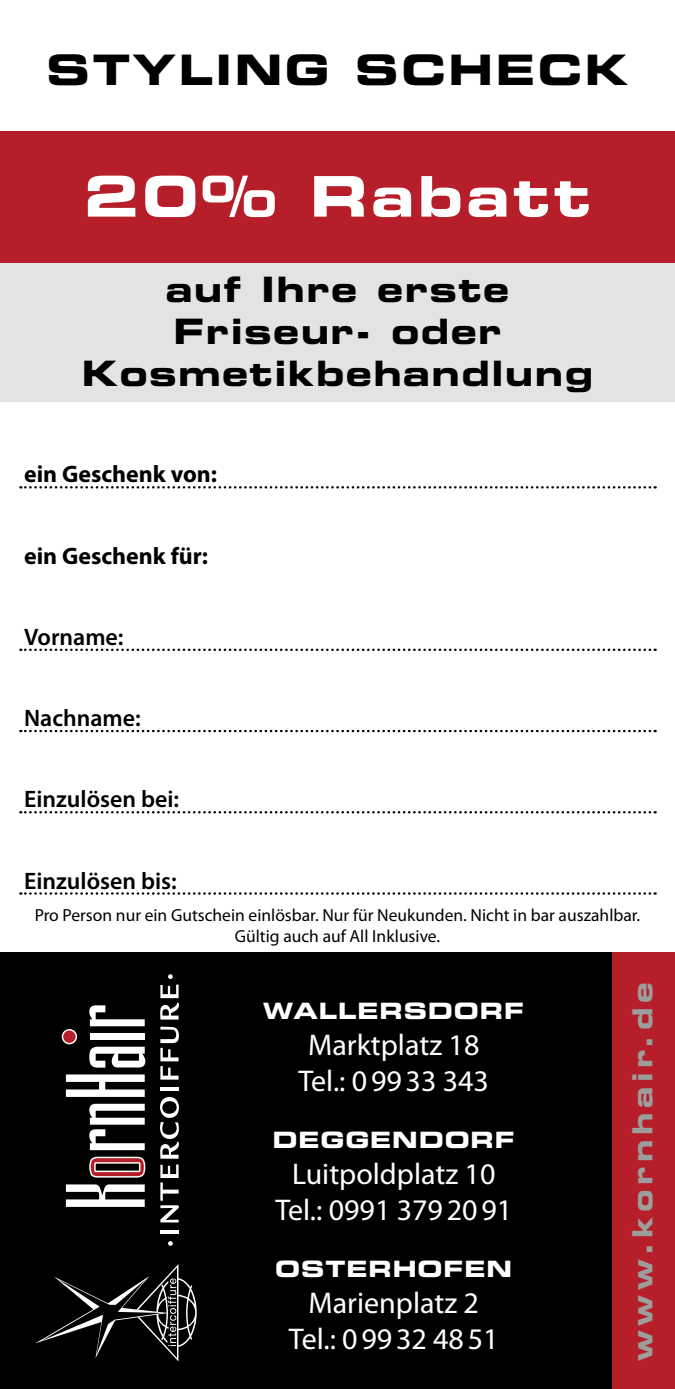
<style>
.page{position:relative;width:675px;height:1389px;background:#fff}
.page>*{position:absolute;margin:0;border:0;box-sizing:border-box;transform-origin:0 0}
.t1{font:56px "Eurostile LT Std Bold Ex 2";letter-spacing:.06em;color:#fff}
.t2{font:42px "Eurostile LT Std Bold Ex 2";letter-spacing:.06em;color:#000}
.t3{font:35px/42px "Eurostile LT Std Bold Ex 2";letter-spacing:.04em;color:#000;text-align:center}
.t4{font:30.1px/36.1px "Myriad Pro";color:#fff;text-align:center}
.t5{font:27.65px "Eurostile LT Std Bold Ex 2";letter-spacing:.16em;color:#9d9d9c}
.t6{font:600 23.8px "Myriad Pro";color:#000}
.t7{font:700 23.8px "Myriad Pro";color:#000}
.t8{font:22.4px "Eurostile LT Std Bold Ex 2";letter-spacing:.04em;color:#fff}
.t9{font:17.5px/21px "Myriad Pro";color:#000;text-align:center}
</style>
<div class="page">
<div style="left:0;top:131px;width:675px;height:132px;background:#b61f29"></div>
<svg style="left:20px;top:486px;width:635px;height:3px"></svg>
<svg style="left:20px;top:649px;width:635px;height:2px"></svg>
<svg style="left:20px;top:730px;width:635px;height:2px"></svg>
<svg style="left:20px;top:811px;width:635px;height:2px"></svg>
<svg style="left:20px;top:892px;width:635px;height:3px"></svg>
<div style="left:0;top:952px;width:675px;height:437px;background:#000"></div>
<div style="left:0;top:263px;width:675px;height:139px;background:#e3e3e3"></div>
<div style="left:612px;top:952px;width:63px;height:437px;background:#b61f29"></div>
<svg style="left:168px;top:1241px;width:5px;height:5px"></svg>
<svg style="left:168px;top:974px;width:5px;height:5px"></svg>
<svg style="left:89px;top:1104px;width:56px;height:46px"></svg>
<svg style="left:66px;top:1074px;width:79px;height:23px"></svg>
<svg style="left:89px;top:1047px;width:56px;height:21px"></svg>
<div style="left:90px;top:1033px;width:55px;height:7px;background:#fff"></div>
<svg style="left:89px;top:1005px;width:56px;height:21px"></svg>
<svg style="left:62px;top:1029px;width:15px;height:15px"></svg>
<svg style="left:66px;top:1184px;width:79px;height:23px"></svg>
<div style="left:63px;top:1030px;width:13px;height:13px;background:#b61f29;border-radius:50%"></div>
<svg style="left:89px;top:1157px;width:56px;height:21px"></svg>
<hr style="left:160px;top:1230px;width:18px;height:4px;background:#fff">
<svg style="left:160px;top:1097px;width:19px;height:126px"></svg>
<hr style="left:160px;top:1087px;width:18px;height:4px;background:#fff">
<svg style="left:160px;top:1027px;width:19px;height:53px"></svg>
<svg style="left:160px;top:985px;width:19px;height:35px"></svg>
<svg style="left:35px;top:1264px;width:162px;height:97px"></svg>
<h2 class="t2" style="left:47px;top:40px;width:583px">STYLING SCHECK</h2>
<h1 class="t1" style="left:84px;top:157px;width:508px">20% Rabatt</h1>
<h3 class="t3" style="left:82px;top:268px;width:513px">auf Ihre erste<br>Friseur- oder<br>Kosmetikbehandlung</h3>
<h3 class="t7" style="left:24px;top:459px;width:194px">ein Geschenk von:</h3>
<h3 class="t7" style="left:24px;top:540px;width:185px">ein Geschenk für:</h3>
<h3 class="t6" style="left:24px;top:622px;width:101px">Vorname:</h3>
<h3 class="t6" style="left:24px;top:703px;width:118px">Nachname:</h3>
<h3 class="t6" style="left:24px;top:784px;width:156px">Einzulösen bei:</h3>
<h3 class="t6" style="left:24px;top:865px;width:154px">Einzulösen bis:</h3>
<p class="t9" style="left:35px;top:904px;width:607px">Pro Person nur ein Gutschein einlösbar. Nur für Neukunden. Nicht in bar auszahlbar.<br>Gültig auch auf All Inklusive.</p>
<p class="t8" style="left:263px;top:995px;width:262px">WALLERSDORF</p>
<h3 class="t4" style="left:298px;top:1026px;width:192px">Marktplatz 18<br>Tel.: 09933 343</h3>
<p class="t8" style="left:272px;top:1124px;width:244px">DEGGENDORF</p>
<h3 class="t4" style="left:275px;top:1155px;width:238px">Luitpoldplatz 10<br>Tel.: 0991 3792091</h3>
<p class="t8" style="left:275px;top:1253px;width:238px">OSTERHOFEN</p>
<h3 class="t4" style="left:289px;top:1284px;width:211px">Marienplatz 2<br>Tel.: 09932 4851</h3>
<h3 class="t5" style="left:623px;top:1361px;width:380px;rotate:-90deg">www.kornhair.de</h3>
</div>
